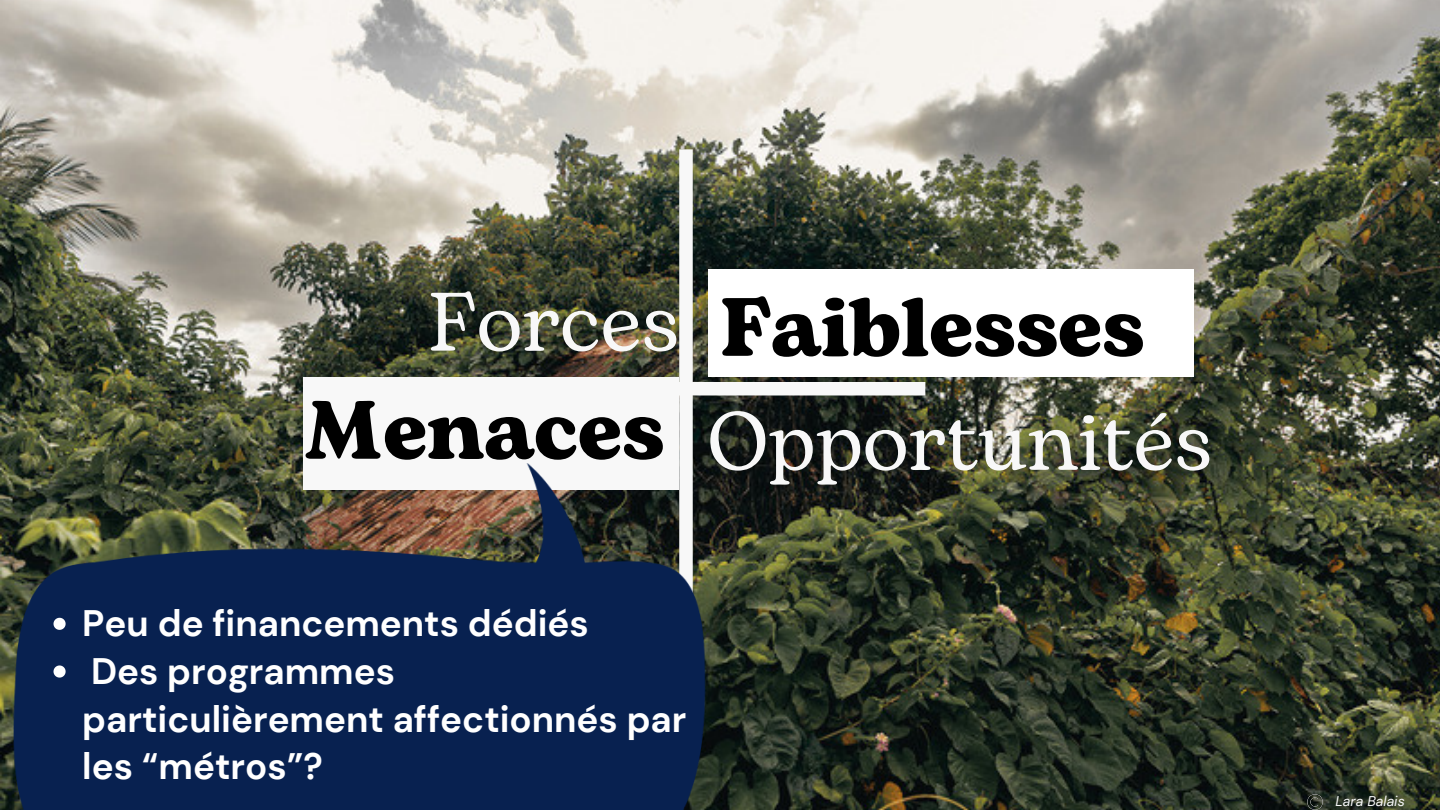
<style>
.page{position:relative;width:1440px;height:810px;background:#fff}
.page>*{position:absolute;margin:0;border:0;box-sizing:border-box;transform-origin:0 0}
.t1{font:82.5px "Bogart";color:#f8f8f8}
.t2{font:700 82.5px "Bogart";color:#000}
.t3{font:700 36.8px/47.7px "DM Sans";color:#fff}
.t4{font:italic 14.1px "DM Sans";color:#f8f8f8}
</style>
<div class="page">
<img style="left:0;top:0;width:1440px;height:810px">
<div style="left:303px;top:377px;width:376px;height:112px;background:#f8f8f8"></div>
<div style="left:708px;top:270px;width:486px;height:107px;background:#fff"></div>
<div style="left:679px;top:149px;width:14px;height:449px;background:#f8f8f8"></div>
<div style="left:477px;top:382px;width:448px;height:14px;background:#f8f8f8"></div>
<img style="left:12px;top:463px;width:696px;height:347px">
<svg style="left:54px;top:618px;width:12px;height:12px"></svg>
<svg style="left:54px;top:665px;width:12px;height:13px"></svg>
<img style="left:1308px;top:794px;width:15px;height:15px">
<p class="t1" style="left:428px;top:263px;width:252px">Forces</p>
<p class="t2" style="left:720px;top:268px;width:426px">Faiblesses</p>
<p class="t2" style="left:303px;top:371px;width:363px">Menaces</p>
<p class="t1" style="left:708px;top:382px;width:506px">Opportunités</p>
<p class="t3" style="left:82px;top:600px;width:508px">Peu de financements dédiés</p>
<p class="t3" style="left:82px;top:648px;width:606px">Des programmes particulièrement affectionnés par les “métros”?</p>
<p class="t4" style="left:1336px;top:792px;width:71px">Lara Balais</p>
</div>
